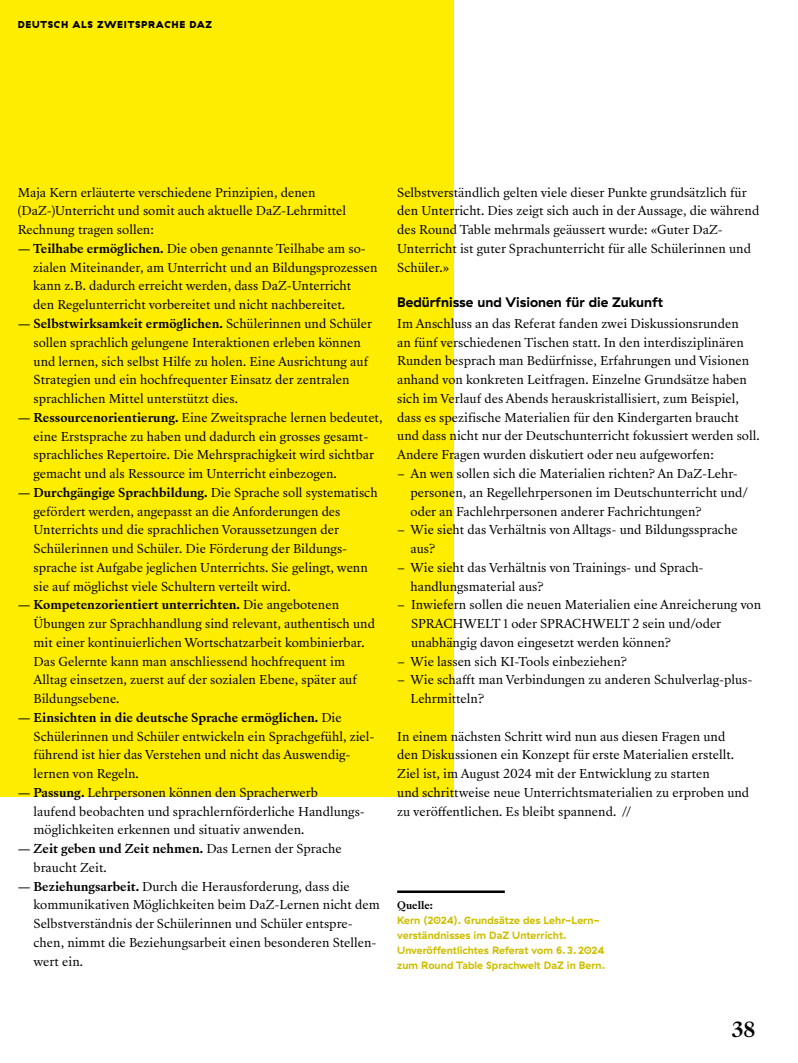
<style>
.page{position:relative;width:798px;height:1063px;background:#fff}
.page>*{position:absolute;margin:0;border:0;box-sizing:border-box;transform-origin:0 0}
.t1{font:700 20px "Sang Bleu Kingdom";color:#000}
.t2{font:700 13.75px "GT Haptik";color:#000}
.t3{font:11.88px/18.8px "Sang Bleu Republic";color:#000}
.t4{font:700 10.62px/15px "GT Haptik";color:#cebf00}
.t5{font:900 10px "GT Haptik";letter-spacing:.07em;color:#000}
.t6{font:700 10px "Sang Bleu Republic";color:#000}
.s1{font-weight:700}
</style>
<div class="page">
<div style="left:0;top:0;width:453px;height:797px;background:#ffed00"></div>
<hr style="left:397px;top:890px;width:107px;height:3px;background:#000">
<p class="t5" style="left:18px;top:18px;width:196px">DEUTSCH ALS ZWEITSPRACHE DAZ</p>
<p class="t3" style="left:18px;top:183px;width:330px">Maja Kern erläuterte verschiedene Prinzipien, denen (DaZ-)Unterricht und somit auch aktuelle DaZ-Lehrmittel<br>Rechnung tragen sollen:</p>
<p class="t3" style="left:33px;top:240px;width:346px;text-indent:-15px"><span class="s1">— Teilhabe ermöglichen.</span> Die oben genannte Teilhabe am so&shy;zialen Miteinander, am Unterricht und an Bildungsprozessen kann z. B. dadurch erreicht werden, dass DaZ-Unterricht<br>den Regelunterricht vorbereitet und nicht nachbereitet.</p>
<p class="t3" style="left:34px;top:315px;width:340px;text-indent:-16px"><span class="s1">— Selbstwirksamkeit ermöglichen.</span> Schülerinnen und Schüler sollen sprachlich gelungene Interaktionen erleben können und lernen, sich selbst Hilfe zu holen. Eine Ausrichtung auf Strategien und ein hochfrequenter Einsatz der zentralen sprachlichen Mittel unterstützt dies.</p>
<p class="t3" style="left:34px;top:408px;width:350px;text-indent:-16px"><span class="s1">— Ressourcenorientierung.</span> Eine Zweitsprache lernen bedeutet, eine Erstsprache zu haben und dadurch ein grosses gesamt&shy;sprachliches Repertoire. Die Mehrsprachigkeit wird sichtbar gemacht und als Ressource im Unterricht einbezogen.</p>
<p class="t3" style="left:34px;top:483px;width:345px;text-indent:-16px"><span class="s1">— Durchgängige Sprachbildung.</span> Die Sprache soll systematisch gefördert werden, angepasst an die Anforderungen des Unterrichts und die sprachlichen Voraussetzungen der Schülerinnen und Schüler. Die Förderung der Bildungs&shy;sprache ist Aufgabe jeglichen Unterrichts. Sie gelingt, wenn sie auf möglichst viele Schultern verteilt wird.</p>
<p class="t3" style="left:34px;top:596px;width:343px;text-indent:-16px"><span class="s1">— Kompetenzorientiert unterrichten.</span> Die angebotenen Übungen zur Sprachhandlung sind relevant, authentisch und mit einer kontinuierlichen Wortschatzarbeit kombinierbar.<br>Das Gelernte kann man anschliessend hochfrequent im Alltag einsetzen, zuerst auf der sozialen Ebene, später auf Bildungsebene.</p>
<p class="t3" style="left:34px;top:708px;width:342px;text-indent:-16px"><span class="s1">— Einsichten in die deutsche Sprache ermöglichen.</span> Die Schülerinnen und Schüler entwickeln ein Sprachgefühl, ziel&shy;führend ist hier das Verstehen und nicht das Auswendig&shy;lernen von Regeln.</p>
<p class="t3" style="left:34px;top:783px;width:333px;text-indent:-16px"><span class="s1">— Passung.</span> Lehrpersonen können den Spracherwerb<br>laufend beobachten und sprachlernförderliche Handlungs&shy;möglichkeiten erkennen und situativ anwenden.</p>
<p class="t3" style="left:34px;top:840px;width:309px;text-indent:-16px"><span class="s1">— Zeit geben und Zeit nehmen.</span> Das Lernen der Sprache braucht Zeit.</p>
<p class="t3" style="left:34px;top:877px;width:347px;text-indent:-16px"><span class="s1">— Beziehungsarbeit.</span> Durch die Herausforderung, dass die kommunikativen Möglichkeiten beim DaZ-Lernen nicht dem Selbstverständnis der Schülerinnen und Schüler entspre&shy;chen, nimmt die Beziehungsarbeit einen besonderen Stellen&shy;wert ein.</p>
<p class="t3" style="left:397px;top:183px;width:363px">Selbstverständlich gelten viele dieser Punkte grundsätzlich für den Unterricht. Dies zeigt sich auch in der Aussage, die während des Round Table mehrmals geäussert wurde: «Guter DaZ-Unterricht ist guter Sprachunterricht für alle Schülerinnen und Schüler.»</p>
<p class="t2" style="left:397px;top:294px;width:267px">Bedürfnisse und Visionen für die Zukunft</p>
<p class="t3" style="left:397px;top:315px;width:364px">Im Anschluss an das Referat fanden zwei Diskussionsrunden<br>an fünf verschiedenen Tischen statt. In den interdisziplinären Runden besprach man Bedürfnisse, Erfahrungen und Visionen anhand von konkreten Leitfragen. Einzelne Grundsätze haben sich im Verlauf des Abends herauskristallisiert, zum Beispiel, dass es spezifische Materialien für den Kindergarten braucht und dass nicht nur der Deutschunterricht fokussiert werden soll.<br>Andere Fragen wurden diskutiert oder neu aufgeworfen:</p>
<p class="t3" style="left:410px;top:465px;width:339px;text-indent:-13px">– An wen sollen sich die Materialien richten? An DaZ-Lehr&shy;personen, an Regellehrpersonen im Deutschunterricht und/ oder an Fachlehrpersonen anderer Fachrichtungen?</p>
<p class="t3" style="left:410px;top:521px;width:328px;text-indent:-13px">– Wie sieht das Verhältnis von Alltags- und Bildungssprache aus?</p>
<p class="t3" style="left:410px;top:558px;width:294px;text-indent:-13px">– Wie sieht das Verhältnis von Trainings- und Sprach&shy;handlungsmaterial aus?</p>
<p class="t3" style="left:411px;top:596px;width:351px;text-indent:-14px">– Inwiefern sollen die neuen Materialien eine Anreicherung von<br>SPRACHWELT 1 oder SPRACHWELT 2 sein und/oder unabhängig davon eingesetzt werden können?</p>
<p class="t3" style="left:397px;top:652px;width:231px">– Wie lassen sich KI-Tools einbeziehen?</p>
<p class="t3" style="left:410px;top:671px;width:343px;text-indent:-13px">– Wie schafft man Verbindungen zu anderen Schulverlag-plus-<br>Lehrmitteln?</p>
<p class="t3" style="left:397px;top:727px;width:353px">In einem nächsten Schritt wird nun aus diesen Fragen und den Diskussionen ein Konzept für erste Materialien erstellt.<br>Ziel ist, im August 2024 mit der Entwicklung zu starten<br>und schrittweise neue Unterrichtsmaterialien zu erproben und zu veröffentlichen. Es bleibt spannend. //</p>
<p class="t6" style="left:397px;top:898px;width:37px">Quelle:</p>
<p class="t4" style="left:397px;top:913px;width:209px">Kern (2024). Grundsätze des Lehr-Lern&shy;verständnisses im DaZ Unterricht.<br>Unveröffentlichtes Referat vom 6. 3. 2024 zum Round Table Sprachwelt DaZ in Bern.</p>
<h1 class="t1" style="left:731px;top:1015px;width:25px">38</h1>
</div>
